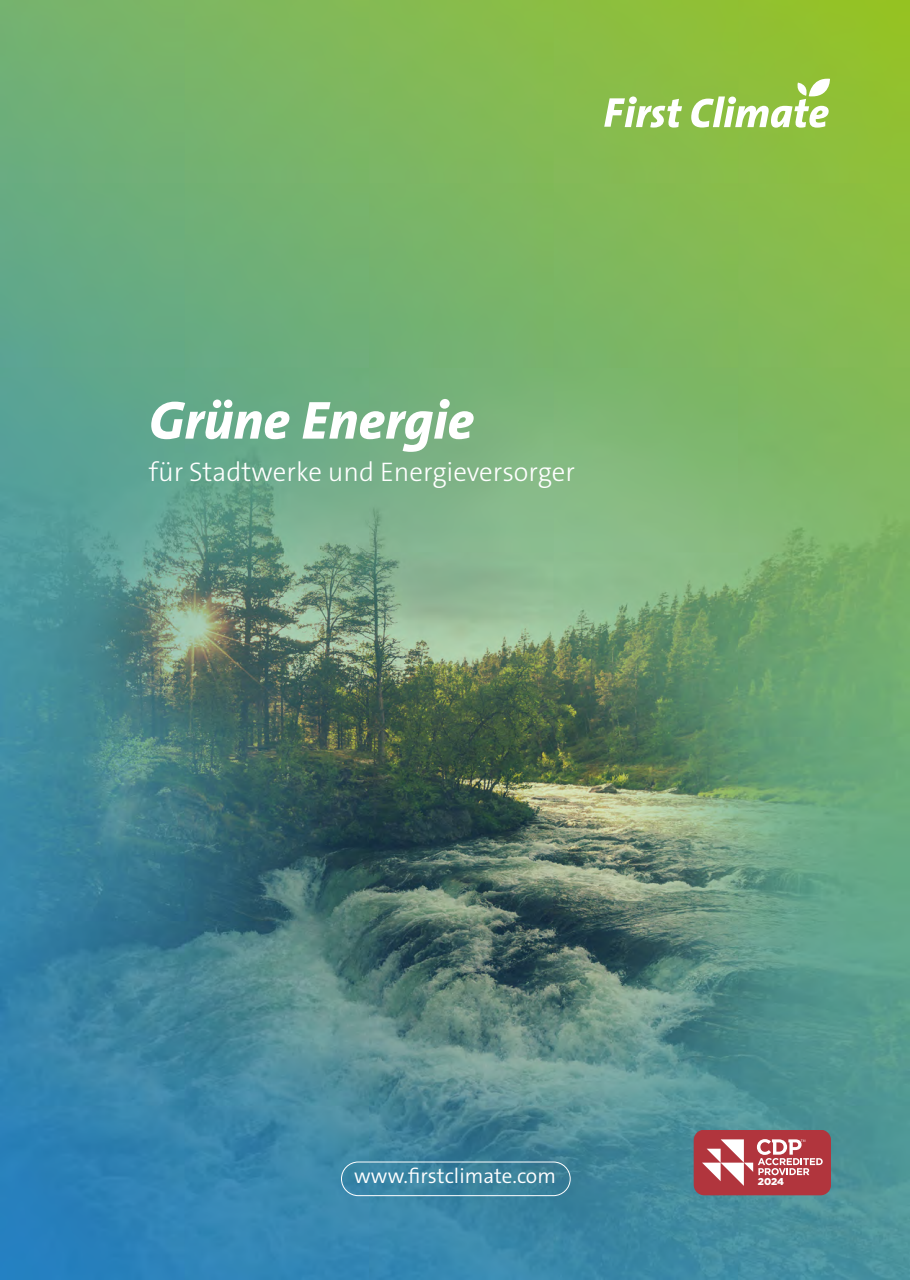
<style>
.page{position:relative;width:910px;height:1280px;background:#fff}
.page>*{position:absolute;margin:0;border:0;box-sizing:border-box;transform-origin:0 0}
.t1{font:italic 800 54px "The Sans C4 s";color:#fff}
.t2{font:300 27px "The Sans C4 s";color:#fff}
.t3{font:300 21px "The Sans C4 s";color:#fff}
.t4{font:900 9.9px "Gotham";color:#fff}
</style>
<div class="page">
<img style="left:0;top:0;width:910px;height:1280px">
<svg style="left:604px;top:96px;width:78px;height:32px"></svg>
<svg style="left:691px;top:79px;width:139px;height:49px"></svg>
<svg style="left:694px;top:1130px;width:137px;height:65px;background:#be5a61"></svg>
<div style="left:341px;top:1161px;width:230px;height:35px;border:1px solid #fff;border-radius:17px"></div>
<p class="t1" style="left:149px;top:386px;width:327px">Grüne Energie</p>
<p class="t2" style="left:149px;top:454px;width:428px">für Stadtwerke und Energieversorger</p>
<p class="t3" style="left:354px;top:1163px;width:203px">www.firstclimate.com</p>
<p class="t4" style="left:758px;top:1176px;width:28px">2024</p>
</div>
